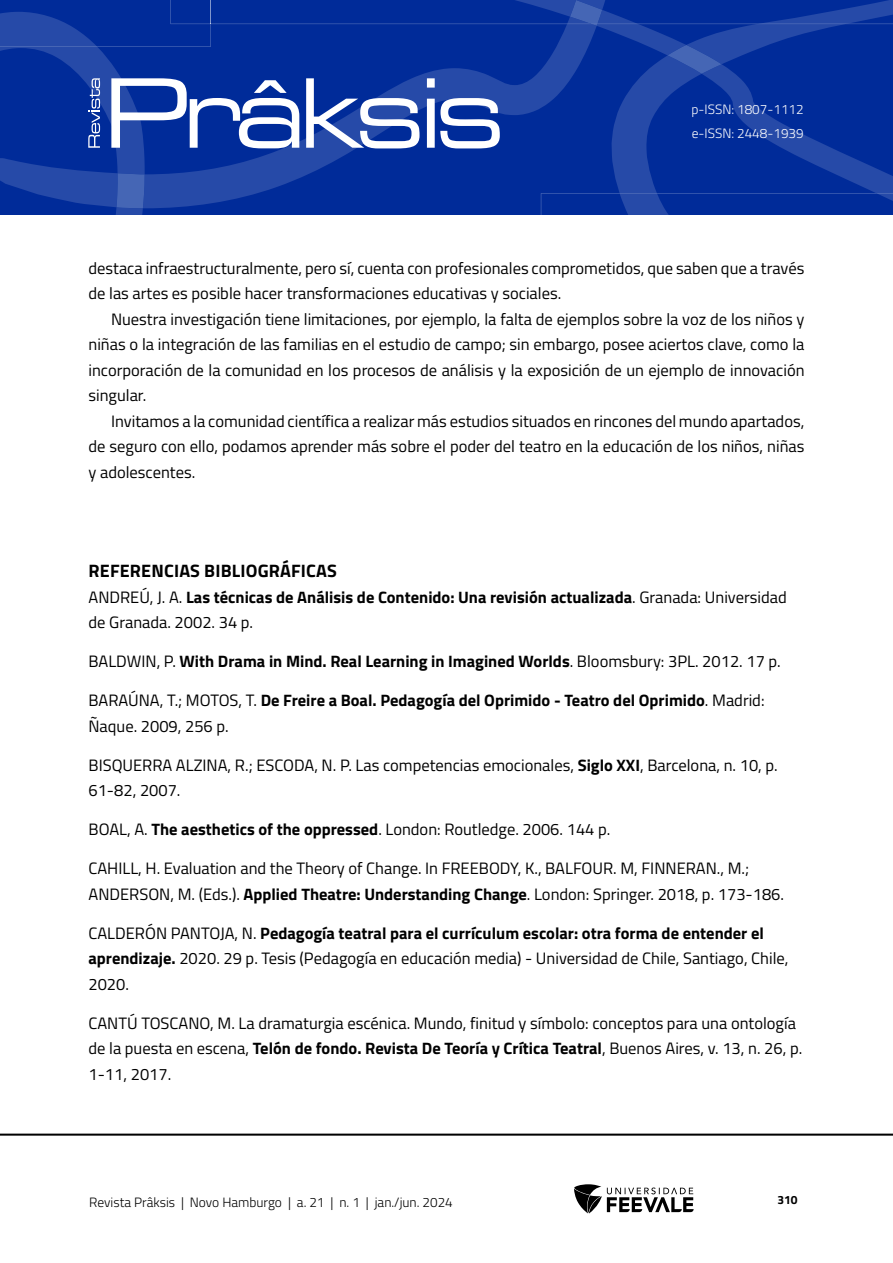
<style>
.page{position:relative;width:893px;height:1263px;background:#fff}
.page>*{position:absolute;margin:0;border:0;box-sizing:border-box;transform-origin:0 0}
.TITILO_1{font:700 18px "Titillium Web";letter-spacing:.01em;color:#000}
.Referências{font:16.5px/25.5px "Titillium Web";color:#000}
.Corpo_de_texto{font:16.5px/25.5px "Titillium Web";color:#000;text-align:justify}
.Referências-2{font:700 16.5px/25.5px "Titillium Web";color:#000}
.t1{font:300 13.5px "Titillium Web";color:#000}
.t2{font:300 13.5px/24px "Titillium Web";color:#fff}
.t3{font:700 12px "Titillium Web";color:#000}
.s1{font-weight:400}
.s2{font-weight:700}
</style>
<div class="page">
<hr style="left:0;top:1133px;width:893px;height:3px;background:#000">
<svg style="left:574px;top:1184px;width:120px;height:29px"></svg>
<svg style="left:0;top:0;width:893px;height:215px;background:#1239a0"></svg>
<p class="t2" style="left:691px;top:97px;width:114px">p-ISSN: 1807-1112 e-ISSN: 2448-1939</p>
<p class="Corpo_de_texto" style="left:88px;top:254px;width:717px">destaca infraestructuralmente, pero sí, cuenta con profesionales comprometidos, que saben que a través de las artes es posible hacer transformaciones educativas y sociales.</p>
<p class="Corpo_de_texto" style="left:88px;top:305px;width:718px;text-indent:22px">Nuestra investigación tiene limitaciones, por ejemplo, la falta de ejemplos sobre la voz de los niños y niñas o la integración de las familias en el estudio de campo; sin embargo, posee aciertos clave, como la incorporación de la comunidad en los procesos de análisis y la exposición de un ejemplo de innovación singular.</p>
<p class="Corpo_de_texto" style="left:88px;top:407px;width:717px;text-indent:22px">Invitamos a la comunidad científica a realizar más estudios situados en rincones del mundo apartados, de seguro con ello, podamos aprender más sobre el poder del teatro en la educación de los niños, niñas y adolescentes.</p>
<p class="TITILO_1" style="left:89px;top:557px;width:250px">REFERENCIAS BIBLIOGRÁFICAS</p>
<p class="Referências-2" style="left:88px;top:583px;width:700px"><span class="s1">ANDREÚ, J. A.</span> Las técnicas de Análisis de Contenido: Una revisión actualizada<span class="s1">. Granada: Universidad de Granada. 2002. 34 p.</span></p>
<p class="Referências-2" style="left:88px;top:648px;width:694px"><span class="s1">BALDWIN, P.</span> With Drama in Mind. Real Learning in Imagined Worlds<span class="s1">. Bloomsbury: 3PL. 2012. 17 p.</span></p>
<p class="Referências-2" style="left:88px;top:687px;width:678px"><span class="s1">BARAÚNA, T.; MOTOS, T.</span> De Freire a Boal. Pedagogía del Oprimido - Teatro del Oprimido<span class="s1">. Madrid:<br>Ñaque. 2009, 256 p.</span></p>
<p class="Referências" style="left:88px;top:751px;width:691px">BISQUERRA ALZINA, R.; ESCODA, N. P. Las competencias emocionales, <span class="s2">Siglo XXI</span>, Barcelona, n. 10, p.<br>61-82, 2007.</p>
<p class="Referências" style="left:88px;top:816px;width:523px">BOAL, A. <span class="s2">The aesthetics of the oppressed</span>. London: Routledge. 2006. 144 p.</p>
<p class="Referências" style="left:88px;top:855px;width:697px">CAHILL, H. Evaluation and the Theory of Change. In FREEBODY, K., BALFOUR. M, FINNERAN., M.;<br>ANDERSON, M. (Eds.). <span class="s2">Applied Theatre: Understanding Change</span>. London: Springer. 2018, p. 173-186.</p>
<p class="Referências" style="left:88px;top:919px;width:702px">CALDERÓN PANTOJA, N. <span class="s2">Pedagogía teatral para el currículum escolar: otra forma de entender el aprendizaje.</span> 2020. 29 p. Tesis (Pedagogía en educación media) - Universidad de Chile, Santiago, Chile,<br>2020.</p>
<p class="Referências" style="left:88px;top:1009px;width:715px">CANTÚ TOSCANO, M. La dramaturgia escénica. Mundo, finitud y símbolo: conceptos para una ontología de la puesta en escena, <span class="s2">Telón de fondo. Revista De Teoría y Crítica Teatral</span>, Buenos Aires, v. 13, n. 26, p.<br>1-11, 2017.</p>
<p class="t1" style="left:89px;top:1192px;width:365px">Revista Prâksis | Novo Hamburgo | a. 21 | n. 1 | jan./jun. 2024</p>
<p class="t3" style="left:777px;top:1190px;width:22px">310</p>
</div>
